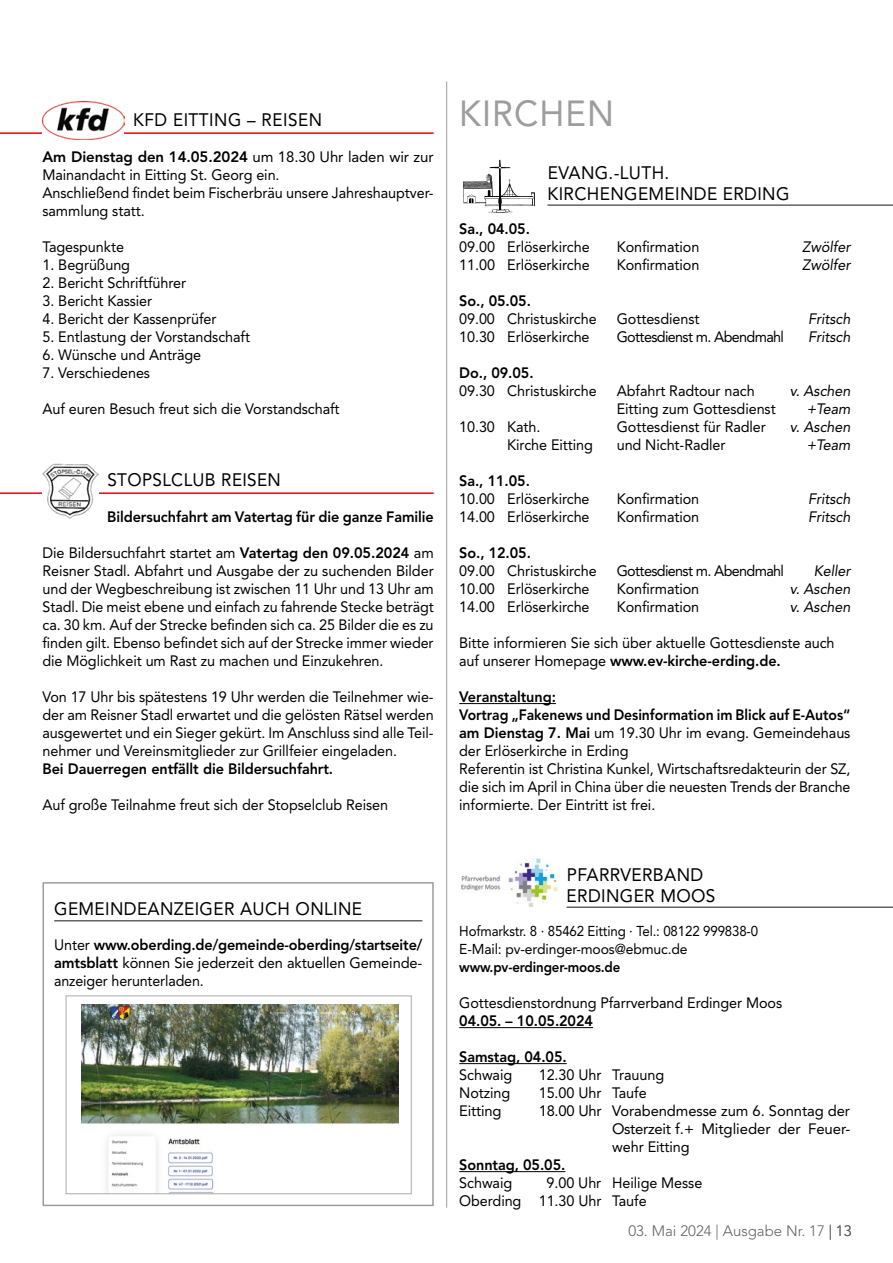
<style>
.page{position:relative;width:893px;height:1263px;background:#fff}
.page>*{position:absolute;margin:0;border:0;box-sizing:border-box;transform-origin:0 0}
.t1{font:36px "Avenir LT Std";letter-spacing:.03em;color:#9d9d9c;scale:.96 1}
.t2{font:18px/21px "Avenir LT Std";letter-spacing:.02em;color:#000;scale:.96 1}
.t3{font:18px "Avenir LT Std";letter-spacing:.02em;color:#000;scale:.95 1}
.t4{font:15px/18px "Avenir LT Std";letter-spacing:-.005em;color:#000;text-align:justify;scale:.96 1}
.t5{font:15px/18px "Avenir LT Std";letter-spacing:-.005em;color:#000}
.t6{font:800 15px "Avenir LT Std";letter-spacing:-.005em;color:#000;scale:.96 1}
.t7{font:italic 15px "Avenir LT Std";letter-spacing:-.005em;color:#000;scale:.96 1}
.t8{font:15px "Avenir LT Std";letter-spacing:-.045em;color:#000;scale:.96 1}
.t9{font:300 15px "Avenir LT Std";color:#646363}
.t10{font:14.25px/18px "Avenir LT Std";letter-spacing:-.01em;color:#000;scale:.93 1}
.t11{font:800 14.25px "Avenir LT Std";letter-spacing:-.01em;color:#000;scale:.93 1}
.s1{font-weight:800}
</style>
<div class="page">
<hr style="left:446px;top:81px;width:1px;height:1127px;background:#9d9d9c">
<hr style="left:0;top:132px;width:434px;height:2px;background:#e30613">
<hr style="left:0;top:492px;width:434px;height:2px;background:#e30613">
<img style="left:43px;top:101px;width:81px;height:39px">
<img style="left:43px;top:463px;width:56px;height:55px">
<hr style="left:54px;top:920px;width:368px;height:1px;background:#646363">
<img style="left:81px;top:1005px;width:318px;height:187px">
<div style="left:66px;top:995px;width:346px;height:199px;border:1px solid #adadad"></div>
<div style="left:43px;top:882px;width:391px;height:324px;border:2px solid #9d9d9c"></div>
<hr style="left:547px;top:204px;width:346px;height:2px;background:#646363">
<hr style="left:459px;top:703px;width:97px;height:1px;background:#000">
<hr style="left:567px;top:906px;width:326px;height:2px;background:#646363">
<hr style="left:459px;top:1027px;width:134px;height:1px;background:#000">
<hr style="left:459px;top:1063px;width:108px;height:1px;background:#000">
<hr style="left:459px;top:1171px;width:106px;height:1px;background:#000">
<svg style="left:463px;top:160px;width:72px;height:53px"></svg>
<img style="left:461px;top:858px;width:97px;height:48px">
<p class="t3" style="left:133px;top:109px;width:200px">KFD EITTING – REISEN</p>
<p class="t5" style="left:43px;top:148px;width:393px"><span class="s1">Am Dienstag den 14.05.2024</span> um 18.30 Uhr laden wir zur Mainandacht in Eitting St. Georg ein.<br>Anschließend findet beim Fischerbräu unsere Jahreshauptver&shy;sammlung statt.</p>
<p class="t4" style="left:43px;top:238px;width:86px">Tagespunkte</p>
<p class="t4" style="left:43px;top:256px;width:93px">1. Begrüßung</p>
<p class="t4" style="left:43px;top:274px;width:151px">2. Bericht Schriftführer</p>
<p class="t4" style="left:43px;top:292px;width:116px">3. Bericht Kassier</p>
<p class="t4" style="left:43px;top:310px;width:183px">4. Bericht der Kassenprüfer</p>
<p class="t4" style="left:43px;top:328px;width:218px">5. Entlastung der Vorstandschaft</p>
<p class="t4" style="left:43px;top:346px;width:167px">6. Wünsche und Anträge</p>
<p class="t4" style="left:43px;top:364px;width:114px">7. Verschiedenes</p>
<p class="t4" style="left:43px;top:400px;width:311px">Auf euren Besuch freut sich die Vorstandschaft</p>
<p class="t3" style="left:107px;top:469px;width:184px">STOPSLCLUB REISEN</p>
<p class="t6" style="left:107px;top:508px;width:342px">Bildersuchfahrt am Vatertag für die ganze Familie</p>
<p class="t5" style="left:43px;top:544px;width:393px;text-align:justify">Die Bildersuchfahrt startet am <span class="s1">Vatertag den 09.05.2024</span> am Reisner Stadl. Abfahrt und Ausgabe der zu suchenden Bilder und der Wegbeschreibung ist zwischen 11 Uhr und 13 Uhr am Stadl. Die meist ebene und einfach zu fahrende Stecke beträgt ca. 30 km. Auf der Strecke befinden sich ca. 25 Bilder die es zu finden gilt. Ebenso befindet sich auf der Strecke immer wieder die Möglichkeit um Rast zu machen und Einzukehren.</p>
<p class="t4" style="left:43px;top:688px;width:409px">Von 17 Uhr bis spätestens 19 Uhr werden die Teilnehmer wie&shy;der am Reisner Stadl erwartet und die gelösten Rätsel werden ausgewertet und ein Sieger gekürt. Im Anschluss sind alle Teil&shy;nehmer und Vereinsmitglieder zur Grillfeier eingeladen.</p>
<p class="t6" style="left:43px;top:760px;width:304px">Bei Dauerregen entfällt die Bildersuchfahrt.</p>
<p class="t4" style="left:43px;top:796px;width:362px">Auf große Teilnahme freut sich der Stopselclub Reisen</p>
<p class="t2" style="left:54px;top:898px;width:322px">GEMEINDEANZEIGER AUCH ONLINE</p>
<p class="t4" style="left:54px;top:935px;width:385px">Unter <span class="s1">www.oberding.de/gemeinde-oberding/startseite/ amtsblatt</span> können Sie jederzeit den aktuellen Gemeinde&shy;anzeiger herunterladen.</p>
<h1 class="t1" style="left:459px;top:93px;width:163px">KIRCHEN</h1>
<p class="t2" style="left:547px;top:162px;width:254px">EVANG.-LUTH.<br>KIRCHENGEMEINDE ERDING</p>
<p class="t6" style="left:459px;top:220px;width:75px">Sa., 04.05.</p>
<p class="t4" style="left:459px;top:238px;width:137px">09.00 Erlöserkirche</p>
<p class="t4" style="left:617px;top:238px;width:88px">Konfirmation</p>
<p class="t7" style="left:802px;top:238px;width:52px">Zwölfer</p>
<p class="t4" style="left:459px;top:256px;width:137px">11.00 Erlöserkirche</p>
<p class="t4" style="left:617px;top:256px;width:88px">Konfirmation</p>
<p class="t7" style="left:802px;top:256px;width:52px">Zwölfer</p>
<p class="t6" style="left:459px;top:292px;width:76px">So., 05.05.</p>
<p class="t4" style="left:459px;top:310px;width:145px">09.00 Christuskirche</p>
<p class="t4" style="left:617px;top:310px;width:88px">Gottesdienst</p>
<p class="t7" style="left:808px;top:310px;width:46px">Fritsch</p>
<p class="t4" style="left:459px;top:328px;width:137px">10.30 Erlöserkirche</p>
<p class="t8" style="left:617px;top:328px;width:176px">Gottesdienst m. Abendmahl</p>
<p class="t7" style="left:808px;top:328px;width:46px">Fritsch</p>
<p class="t6" style="left:459px;top:364px;width:79px">Do., 09.05.</p>
<p class="t4" style="left:459px;top:382px;width:145px">09.30 Christuskirche</p>
<p class="t4" style="left:617px;top:382px;width:145px">Abfahrt Radtour nach</p>
<p class="t7" style="left:790px;top:382px;width:65px">v. Aschen</p>
<p class="t4" style="left:617px;top:400px;width:167px">Eitting zum Gottesdienst</p>
<p class="t7" style="left:807px;top:400px;width:47px">+Team</p>
<p class="t4" style="left:459px;top:418px;width:86px">10.30 Kath.</p>
<p class="t4" style="left:617px;top:418px;width:157px">Gottesdienst für Radler</p>
<p class="t7" style="left:790px;top:418px;width:65px">v. Aschen</p>
<p class="t4" style="left:507px;top:436px;width:91px">Kirche Eitting</p>
<p class="t4" style="left:617px;top:436px;width:115px">und Nicht-Radler</p>
<p class="t7" style="left:807px;top:436px;width:47px">+Team</p>
<p class="t6" style="left:459px;top:472px;width:75px">Sa., 11.05.</p>
<p class="t4" style="left:459px;top:490px;width:137px">10.00 Erlöserkirche</p>
<p class="t4" style="left:617px;top:490px;width:88px">Konfirmation</p>
<p class="t7" style="left:808px;top:490px;width:46px">Fritsch</p>
<p class="t4" style="left:459px;top:508px;width:137px">14.00 Erlöserkirche</p>
<p class="t4" style="left:617px;top:508px;width:88px">Konfirmation</p>
<p class="t7" style="left:808px;top:508px;width:46px">Fritsch</p>
<p class="t6" style="left:459px;top:544px;width:76px">So., 12.05.</p>
<p class="t4" style="left:459px;top:562px;width:145px">09.00 Christuskirche</p>
<p class="t8" style="left:617px;top:562px;width:176px">Gottesdienst m. Abendmahl</p>
<p class="t7" style="left:814px;top:562px;width:40px">Keller</p>
<p class="t4" style="left:459px;top:580px;width:137px">10.00 Erlöserkirche</p>
<p class="t4" style="left:617px;top:580px;width:88px">Konfirmation</p>
<p class="t7" style="left:790px;top:580px;width:65px">v. Aschen</p>
<p class="t4" style="left:459px;top:598px;width:137px">14.00 Erlöserkirche</p>
<p class="t4" style="left:617px;top:598px;width:88px">Konfirmation</p>
<p class="t7" style="left:790px;top:598px;width:65px">v. Aschen</p>
<p class="t4" style="left:459px;top:634px;width:392px">Bitte informieren Sie sich über aktuelle Gottesdienste auch auf unserer Homepage <span class="s1">www.ev-kirche-erding.de.</span></p>
<p class="t5" style="left:459px;top:688px;width:393px"><span class="s1">Veranstaltung:<br>Vortrag „Fakenews und Desinformation im Blick auf E-Autos“ am Dienstag 7. Mai</span> um 19.30 Uhr im evang. Gemeindehaus der Erlöserkirche in Erding<br>Referentin ist Christina Kunkel, Wirtschaftsredakteurin der SZ, die sich im April in China über die neuesten Trends der Branche informierte. Der Eintritt ist frei.</p>
<p class="t2" style="left:567px;top:864px;width:157px">PFARRVERBAND<br>ERDINGER MOOS</p>
<p class="t10" style="left:459px;top:922px;width:323px">Hofmarkstr. 8 · 85462 Eitting · Tel.: 08122 999838-0<br>E-Mail: pv-erdinger-moos@ebmuc.de</p>
<p class="t11" style="left:459px;top:959px;width:175px">www.pv-erdinger-moos.de</p>
<p class="t4" style="left:459px;top:994px;width:338px">Gottesdienstordnung Pfarrverband Erdinger Moos</p>
<p class="t6" style="left:459px;top:1012px;width:141px">04.05. – 10.05.2024</p>
<p class="t6" style="left:459px;top:1048px;width:113px">Samstag, 04.05.</p>
<p class="t4" style="left:459px;top:1066px;width:57px">Schwaig</p>
<p class="t4" style="left:539px;top:1066px;width:132px">12.30 Uhr Trauung</p>
<p class="t4" style="left:459px;top:1084px;width:55px">Notzing</p>
<p class="t4" style="left:539px;top:1084px;width:114px">15.00 Uhr Taufe</p>
<p class="t5" style="left:459px;top:1102px;width:44px">Eitting</p>
<p class="t5" style="left:612px;top:1102px;width:240px;text-align:justify;text-indent:-74px">18.00 Uhr Vorabendmesse zum 6. Sonntag der Osterzeit f.+ Mitglieder der Feuer&shy;wehr Eitting</p>
<p class="t6" style="left:459px;top:1156px;width:112px">Sonntag, 05.05.</p>
<p class="t4" style="left:459px;top:1174px;width:57px">Schwaig</p>
<p class="t4" style="left:459px;top:1174px;width:255px;text-indent:87px">9.00 Uhr Heilige Messe<br>Oberding 11.30 Uhr Taufe</p>
<p class="t9" style="left:628px;top:1222px;width:225px">03. Mai 2024 | Ausgabe Nr. 17 | 13</p>
</div>
